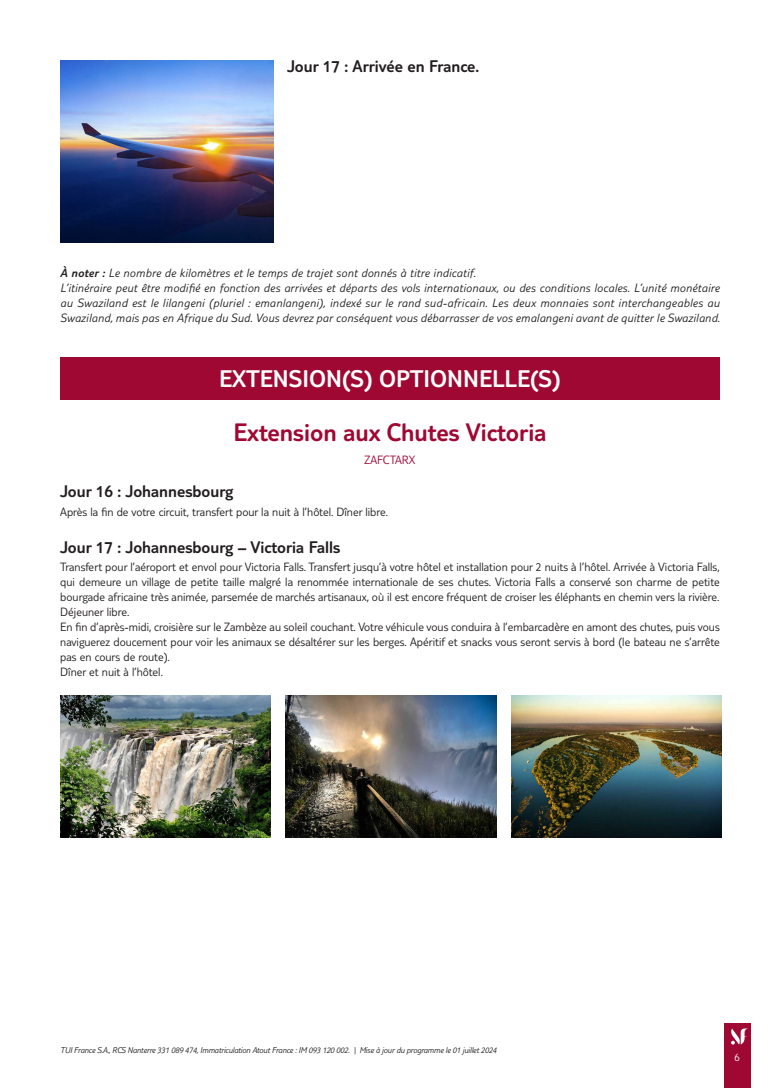
<style>
.page{position:relative;width:780px;height:1088px;background:#fff}
.page>*{position:absolute;margin:0;border:0;box-sizing:border-box;transform-origin:0 0}
.t1{font:300 26.25px "TUI Type";color:#9e0832}
.t2{font:300 25px "TUI Type";color:#fff}
.t3{font:300 17.5px "TUI Type";color:#231f20}
.t4{font:300 12.5px/15px "TUI Type";color:#231f20}
.t5{font:italic 300 12.5px/15px "TUI Type";letter-spacing:.02em;color:#231f20}
.t6{font:300 12.5px "TUI Type";color:#9e0832}
.t7{font:300 11.25px "TUI Type";color:#fff}
.t8{font:italic 300 8.75px "TUI Type";letter-spacing:-.02em;color:#231f20}
.s1{font-style:inherit}
</style>
<div class="page">
<div style="left:724px;top:1023px;width:26px;height:65px;background:#9e0832"></div>
<svg style="left:731px;top:1028px;width:17px;height:16px"></svg>
<img style="left:60px;top:60px;width:213px;height:182px">
<div style="left:60px;top:358px;width:659px;height:42px;background:#9e0832"></div>
<img style="left:60px;top:696px;width:210px;height:141px">
<img style="left:286px;top:696px;width:210px;height:141px">
<img style="left:511px;top:696px;width:210px;height:141px">
<h3 class="t3" style="left:287px;top:56px;width:194px">Jour 17 : Arrivée en France.</h3>
<p class="t5" style="left:60px;top:265px;width:661px"><span class="s1">À noter :</span> Le nombre de kilomètres et le temps de trajet sont donnés à titre indicatif.<br>L’itinéraire peut être modifié en fonction des arrivées et départs des vols internationaux, ou des conditions locales. L’unité monétaire au Swaziland est le lilangeni (pluriel : emanlangeni), indexé sur le rand sud-africain. Les deux monnaies sont interchangeables au Swaziland, mais pas en Afrique du Sud. Vous devrez par conséquent vous débarrasser de vos emalangeni avant de quitter le Swaziland.</p>
<h2 class="t2" style="left:219px;top:365px;width:343px">EXTENSION(S) OPTIONNELLE(S)</h2>
<h1 class="t1" style="left:233px;top:417px;width:314px">Extension aux Chutes Victoria</h1>
<p class="t6" style="left:364px;top:453px;width:52px">ZAFCTARX</p>
<h3 class="t3" style="left:60px;top:481px;width:174px">Jour 16 : Johannesbourg</h3>
<p class="t4" style="left:60px;top:504px;width:329px">Après la fin de votre circuit, transfert pour la nuit à l’hôtel. Dîner libre.</p>
<h3 class="t3" style="left:60px;top:537px;width:281px">Jour 17 : Johannesbourg – Victoria Falls</h3>
<p class="t4" style="left:60px;top:559px;width:661px">Transfert pour l’aéroport et envol pour Victoria Falls. Transfert jusqu’à votre hôtel et installation pour 2 nuits à l’hôtel. Arrivée à Victoria Falls, qui demeure un village de petite taille malgré la renommée internationale de ses chutes. Victoria Falls a conservé son charme de petite bourgade africaine très animée, parsemée de marchés artisanaux, où il est encore fréquent de croiser les éléphants en chemin vers la rivière.<br>Déjeuner libre.<br>En fin d’après-midi, croisière sur le Zambèze au soleil couchant. Votre véhicule vous conduira à l’embarcadère en amont des chutes, puis vous naviguerez doucement pour voir les animaux se désaltérer sur les berges. Apéritif et snacks vous seront servis à bord (le bateau ne s’arrête pas en cours de route).<br>Dîner et nuit à l’hôtel.</p>
<p class="t8" style="left:60px;top:1045px;width:438px">TUI France S.A., RCS Nanterre 331 089 474, Immatriculation Atout France : IM 093 120 002. | Mise à jour du programme le 01 juillet 2024</p>
<p class="t7" style="left:734px;top:1050px;width:7px">6</p>
</div>
